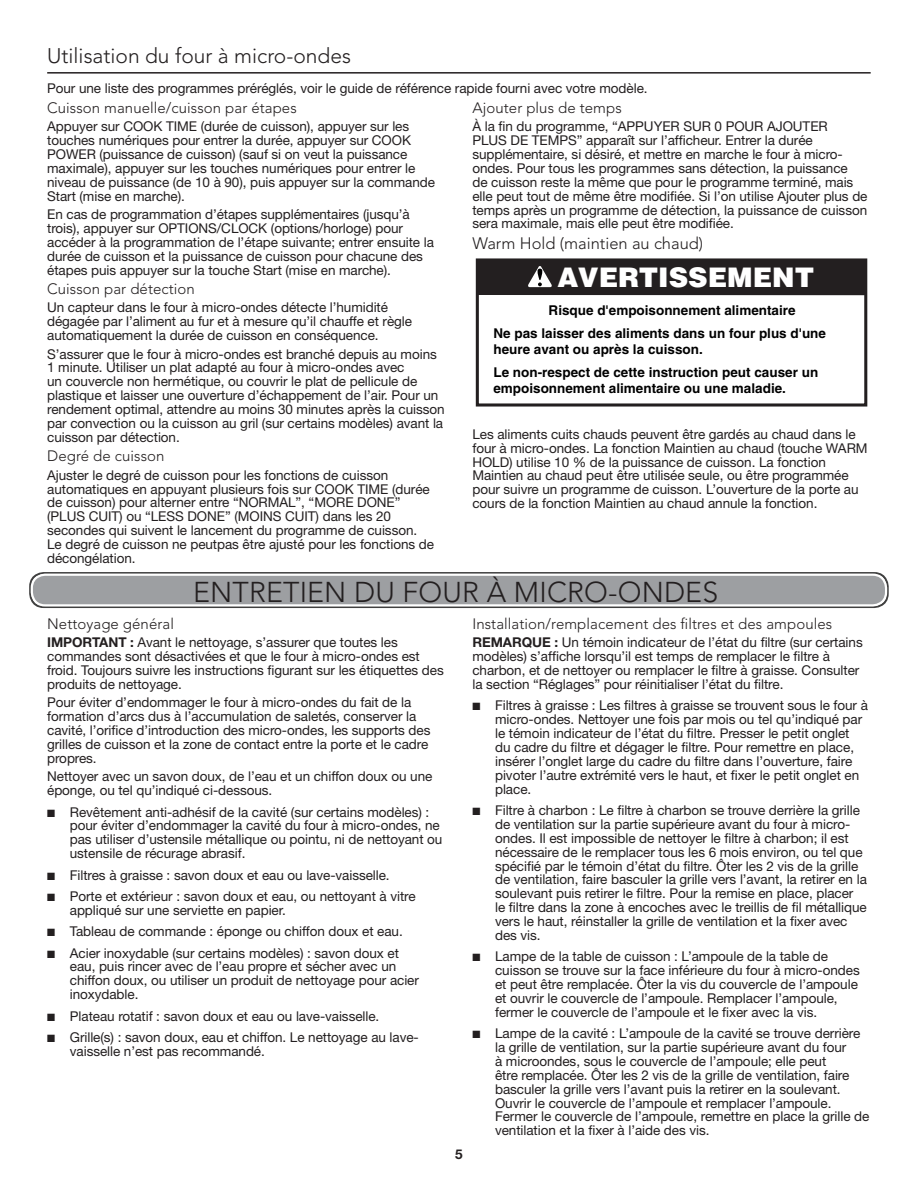
<style>
.page{position:relative;width:918px;height:1188px;background:#fff}
.page>*{position:absolute;margin:0;border:0;box-sizing:border-box;transform-origin:0 0}
.Heading_1_Cook{font:300 28.5px "Avenir LT Std";letter-spacing:.005em;color:#231f20}
.t1{font:900 27px "Helvetica";color:#fff}
.Heading_2_Cook{font:300 21px "Avenir LT Std";color:#231f20}
.Heading_2_Subhead{font:300 16.5px "Avenir LT Std";color:#231f20}
.Heading_3{font:300 15px "Avenir LT Std";letter-spacing:.005em;color:#231f20}
.Body{font:13.5px/13.8px "Helvetica Neue";letter-spacing:-.005em;color:#231f20}
.t2{font:700 13.5px/23.2px "Helvetica";color:#000}
.t3{font:700 13.5px "Helvetica Neue";color:#231f20}
.s1{font-weight:700}
</style>
<div class="page">
<hr style="left:47px;top:72px;width:824px;height:2px;background:#231f20">
<div style="left:476px;top:258px;width:391px;height:149px;border:3px solid #231f20"></div>
<div style="left:478px;top:259px;width:388px;height:36px;background:#231f20"></div>
<svg style="left:528px;top:266px;width:24px;height:21px"></svg>
<div style="left:29px;top:572px;width:860px;height:36px;border:2px solid #404040;border-radius:13px"></div>
<div style="left:32px;top:575px;width:854px;height:30px;background:#9d9fa2;border-radius:13px"></div>
<div style="left:31px;top:574px;width:856px;height:33px;border:2px solid #fff;border-radius:13px"></div>
<h2 class="Heading_2_Cook" style="left:47px;top:43px;width:305px">Utilisation du four à micro-ondes</h2>
<p class="Body" style="left:47px;top:82px;width:602px">Pour une liste des programmes préréglés, voir le guide de référence rapide fourni avec votre modèle.</p>
<h3 class="Heading_3" style="left:47px;top:99px;width:251px">Cuisson manuelle/cuisson par étapes</h3>
<p class="Body" style="left:47px;top:119px;width:389px">Appuyer sur COOK TIME (durée de cuisson), appuyer sur les touches numériques pour entrer la durée, appuyer sur COOK POWER (puissance de cuisson) (sauf si on veut la puissance maximale), appuyer sur les touches numériques pour entrer le niveau de puissance (de 10 à 90), puis appuyer sur la commande Start (mise en marche).</p>
<p class="Body" style="left:47px;top:207px;width:388px">En cas de programmation d’étapes supplémentaires (jusqu’à trois), appuyer sur OPTIONS/CLOCK (options/horloge) pour accéder à la programmation de l’étape suivante; entrer ensuite la durée de cuisson et la puissance de cuisson pour chacune des étapes puis appuyer sur la touche Start (mise en marche).</p>
<h3 class="Heading_3" style="left:47px;top:280px;width:149px">Cuisson par détection</h3>
<p class="Body" style="left:47px;top:301px;width:366px">Un capteur dans le four à micro-ondes détecte l’humidité dégagée par l’aliment au fur et à mesure qu’il chauffe et règle automatiquement la durée de cuisson en conséquence.</p>
<p class="Body" style="left:47px;top:347px;width:399px">S’assurer que le four à micro-ondes est branché depuis au moins 1 minute. Utiliser un plat adapté au four à micro-ondes avec<br>un couvercle non hermétique, ou couvrir le plat de pellicule de plastique et laisser une ouverture d’échappement de l’air. Pour un rendement optimal, attendre au moins 30 minutes après la cuisson par convection ou la cuisson au gril (sur certains modèles) avant la cuisson par détection.</p>
<h3 class="Heading_3" style="left:47px;top:447px;width:119px">Degré de cuisson</h3>
<p class="Body" style="left:47px;top:468px;width:388px">Ajuster le degré de cuisson pour les fonctions de cuisson automatiques en appuyant plusieurs fois sur COOK TIME (durée de cuisson) pour alterner entre “NORMAL”, “MORE DONE” (PLUS CUIT) ou “LESS DONE” (MOINS CUIT) dans les 20 secondes qui suivent le lancement du programme de cuisson.<br>Le degré de cuisson ne peutpas être ajusté pour les fonctions de décongélation.</p>
<h3 class="Heading_3" style="left:472px;top:99px;width:151px">Ajouter plus de temps</h3>
<p class="Body" style="left:472px;top:119px;width:397px">À la fin du programme, “APPUYER SUR 0 POUR AJOUTER<br>PLUS DE TEMPS” apparaît sur l’afficheur. Entrer la durée supplémentaire, si désiré, et mettre en marche le four à micro&shy;ondes. Pour tous les programmes sans détection, la puissance<br>de cuisson reste la même que pour le programme terminé, mais elle peut tout de même être modifiée. Si l’on utilise Ajouter plus de temps après un programme de détection, la puissance de cuisson sera maximale, mais elle peut être modifiée.</p>
<p class="Heading_2_Subhead" style="left:472px;top:234px;width:232px">Warm Hold (maintien au chaud)</p>
<p class="t1" style="left:558px;top:260px;width:258px">AVERTISSEMENT</p>
<p class="t2" style="left:493px;top:298px;width:334px;text-indent:55px">Risque d'empoisonnement alimentaire<br>Ne pas laisser des aliments dans un four plus d'une</p>
<p class="t2" style="left:493px;top:337px;width:326px">heure avant ou après la cuisson.<br>Le non-respect de cette instruction peut causer un</p>
<p class="t2" style="left:493px;top:376px;width:294px">empoisonnement alimentaire ou une maladie.</p>
<p class="Body" style="left:472px;top:427px;width:397px">Les aliments cuits chauds peuvent être gardés au chaud dans le four à micro-ondes. La fonction Maintien au chaud (touche WARM HOLD) utilise 10 % de la puissance de cuisson. La fonction Maintien au chaud peut être utilisée seule, ou être programmée pour suivre un programme de cuisson. L’ouverture de la porte au cours de la fonction Maintien au chaud annule la fonction.</p>
<h1 class="Heading_1_Cook" style="left:193px;top:575px;width:526px">ENTRETIEN DU FOUR À MICRO-ONDES</h1>
<h3 class="Heading_3" style="left:47px;top:615px;width:128px">Nettoyage général</h3>
<p class="Body" style="left:47px;top:636px;width:398px"><span class="s1">IMPORTANT :</span> Avant le nettoyage, s’assurer que toutes les commandes sont désactivées et que le four à micro-ondes est froid. Toujours suivre les instructions figurant sur les étiquettes des produits de nettoyage.</p>
<p class="Body" style="left:47px;top:696px;width:385px">Pour éviter d’endommager le four à micro-ondes du fait de la formation d’arcs dus à l’accumulation de saletés, conserver la cavité, l’orifice d’introduction des micro-ondes, les supports des grilles de cuisson et la zone de contact entre la porte et le cadre propres.</p>
<p class="Body" style="left:47px;top:769px;width:387px">Nettoyer avec un savon doux, de l’eau et un chiffon doux ou une éponge, ou tel qu’indiqué ci-dessous.</p>
<p class="Body" style="left:70px;top:805px;width:374px;text-indent:-23px">■ Revêtement anti-adhésif de la cavité (sur certains modèles) : pour éviter d’endommager la cavité du four à micro-ondes, ne pas utiliser d’ustensile métallique ou pointu, ni de nettoyant ou ustensile de récurage abrasif.</p>
<p class="Body" style="left:47px;top:868px;width:344px">■ Filtres à graisse : savon doux et eau ou lave-vaisselle.</p>
<p class="Body" style="left:70px;top:889px;width:347px;text-indent:-23px">■ Porte et extérieur : savon doux et eau, ou nettoyant à vitre appliqué sur une serviette en papier.</p>
<p class="Body" style="left:47px;top:924px;width:357px">■ Tableau de commande : éponge ou chiffon doux et eau.</p>
<p class="Body" style="left:70px;top:946px;width:351px;text-indent:-23px">■ Acier inoxydable (sur certains modèles) : savon doux et eau, puis rincer avec de l’eau propre et sécher avec un chiffon doux, ou utiliser un produit de nettoyage pour acier inoxydable.</p>
<p class="Body" style="left:47px;top:1009px;width:334px">■ Plateau rotatif : savon doux et eau ou lave-vaisselle.</p>
<p class="Body" style="left:70px;top:1030px;width:351px;text-indent:-23px">■ Grille(s) : savon doux, eau et chiffon. Le nettoyage au lave&shy;vaisselle n’est pas recommandé.</p>
<p class="t3" style="left:455px;top:1146px;width:9px">5</p>
<h3 class="Heading_3" style="left:472px;top:615px;width:361px">Installation/remplacement des filtres et des ampoules</h3>
<p class="Body" style="left:472px;top:636px;width:392px"><span class="s1">REMARQUE :</span> Un témoin indicateur de l’état du filtre (sur certains modèles) s’affiche lorsqu’il est temps de remplacer le filtre à charbon, et de nettoyer ou remplacer le filtre à graisse. Consulter la section “Réglages” pour réinitialiser l’état du filtre.</p>
<p class="Body" style="left:495px;top:699px;width:374px;text-indent:-23px">■ Filtres à graisse : Les filtres à graisse se trouvent sous le four à micro-ondes. Nettoyer une fois par mois ou tel qu’indiqué par le témoin indicateur de l’état du filtre. Presser le petit onglet du cadre du filtre et dégager le filtre. Pour remettre en place, insérer l’onglet large du cadre du filtre dans l’ouverture, faire pivoter l’autre extrémité vers le haut, et fixer le petit onglet en place.</p>
<p class="Body" style="left:495px;top:803px;width:373px;text-indent:-23px">■ Filtre à charbon : Le filtre à charbon se trouve derrière la grille de ventilation sur la partie supérieure avant du four à micro&shy;ondes. Il est impossible de nettoyer le filtre à charbon; il est nécessaire de le remplacer tous les 6 mois environ, ou tel que spécifié par le témoin d’état du filtre. Ôter les 2 vis de la grille de ventilation, faire basculer la grille vers l’avant, la retirer en la soulevant puis retirer le filtre. Pour la remise en place, placer le filtre dans la zone à encoches avec le treillis de fil métallique vers le haut, réinstaller la grille de ventilation et la fixer avec des vis.</p>
<p class="Body" style="left:495px;top:949px;width:366px;text-indent:-23px">■ Lampe de la table de cuisson : L’ampoule de la table de cuisson se trouve sur la face inférieure du four à micro-ondes et peut être remplacée. Ôter la vis du couvercle de l’ampoule et ouvrir le couvercle de l’ampoule. Remplacer l’ampoule, fermer le couvercle de l’ampoule et le fixer avec la vis.</p>
<p class="Body" style="left:495px;top:1026px;width:376px;text-indent:-23px">■ Lampe de la cavité : L’ampoule de la cavité se trouve derrière la grille de ventilation, sur la partie supérieure avant du four<br>à microondes, sous le couvercle de l’ampoule; elle peut<br>être remplacée. Ôter les 2 vis de la grille de ventilation, faire basculer la grille vers l’avant puis la retirer en la soulevant.<br>Ouvrir le couvercle de l’ampoule et remplacer l’ampoule.<br>Fermer le couvercle de l’ampoule, remettre en place la grille de ventilation et la fixer à l’aide des vis.</p>
</div>
